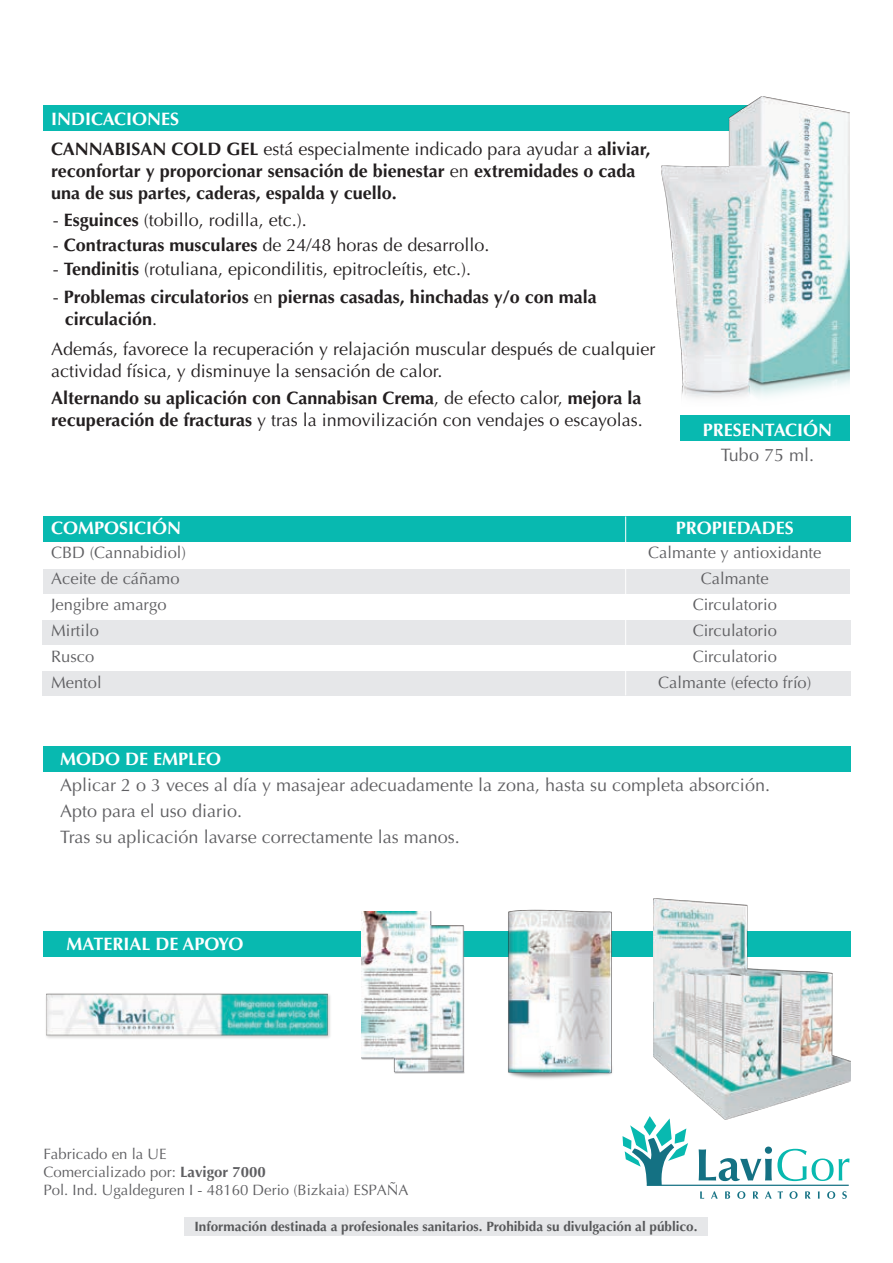
<style>
.page{position:relative;width:893px;height:1263px;background:#fff}
.page>*{position:absolute;margin:0;border:0;box-sizing:border-box;transform-origin:0 0}
.t1{font:18px/30.6px "Optima LT Std";color:#231f20}
.t2{font:700 18px/21.6px "Optima LT Std";color:#231f20}
.t3{font:18px/26.1px "Optima LT Std";color:#5f5f62}
.t4{font:700 18px "Optima LT Std";color:#fff}
.t5{font:16.5px "Optima LT Std";color:#5f5f62}
.t6{font:15px/18px "Optima LT Std";color:#5f5f62}
.t7{font:700 13.5px "Optima LT Std";color:#57585a}
.s1{font-weight:700;color:#fff}
.s2{font-weight:700}
.s3{font-weight:400}
</style>
<div class="page">
<div style="left:43px;top:106px;width:719px;height:25px;background:#08b9b0"></div>
<div style="left:43px;top:746px;width:807px;height:25px;background:#08b9b0"></div>
<div style="left:680px;top:415px;width:170px;height:26px;background:#08b9b0"></div>
<svg style="left:699px;top:1146px;width:151px;height:35px"></svg>
<svg style="left:700px;top:1191px;width:4px;height:8px"></svg>
<svg style="left:711px;top:1191px;width:7px;height:8px"></svg>
<svg style="left:725px;top:1191px;width:5px;height:8px"></svg>
<svg style="left:737px;top:1191px;width:8px;height:8px"></svg>
<svg style="left:753px;top:1191px;width:5px;height:8px"></svg>
<svg style="left:765px;top:1191px;width:7px;height:8px"></svg>
<svg style="left:778px;top:1191px;width:5px;height:8px"></svg>
<svg style="left:789px;top:1191px;width:9px;height:8px"></svg>
<svg style="left:805px;top:1191px;width:6px;height:8px"></svg>
<svg style="left:818px;top:1191px;width:2px;height:8px"></svg>
<svg style="left:827px;top:1191px;width:8px;height:8px"></svg>
<svg style="left:842px;top:1191px;width:5px;height:8px"></svg>
<svg style="left:622px;top:1116px;width:66px;height:69px"></svg>
<hr style="left:647px;top:1185px;width:202px;height:1px;background:#147183">
<div style="left:184px;top:1217px;width:524px;height:19px;background:#e6e7e9"></div>
<div style="left:44px;top:569px;width:806px;height:24px;background:#e6e7e9"></div>
<div style="left:43px;top:620px;width:808px;height:25px;background:#e6e7e9"></div>
<div style="left:43px;top:671px;width:808px;height:24px;background:#e6e7e9"></div>
<div style="left:43px;top:516px;width:807px;height:26px;background:#08b9b0"></div>
<hr style="left:625px;top:516px;width:1px;height:179px;background:#fff">
<div style="left:43px;top:931px;width:807px;height:25px;background:#08b9b0"></div>
<img style="left:46px;top:993px;width:284px;height:45px">
<img style="left:361px;top:912px;width:104px;height:161px">
<img style="left:653px;top:899px;width:197px;height:221px">
<img style="left:487px;top:909px;width:150px;height:170px">
<img style="left:661px;top:96px;width:189px;height:302px">
<p class="t1" style="left:51px;top:104px;width:601px"><span class="s1">INDICACIONES<br></span><span class="s2">CANNABISAN COLD GEL</span> está especialmente indicado para ayudar a <span class="s2">aliviar,</span></p>
<p class="t2" style="left:51px;top:160px;width:586px">reconfortar y proporcionar sensación de bienestar <span class="s3">en</span> extremidades o cada una de sus partes, caderas, espalda y cuello.</p>
<p class="t1" style="left:53px;top:205px;width:256px">- <span class="s2">Esguinces</span> (tobillo, rodilla, etc.).</p>
<p class="t1" style="left:53px;top:230px;width:438px">- <span class="s2">Contracturas musculares</span> de 24/48 horas de desarrollo.</p>
<p class="t1" style="left:53px;top:254px;width:420px">- <span class="s2">Tendinitis</span> (rotuliana, epicondilitis, epitrocleítis, etc.).</p>
<p class="t2" style="left:65px;top:286px;width:534px;text-indent:-12px"><span class="s3">-</span> Problemas circulatorios <span class="s3">en</span> piernas casadas, hinchadas y/o con mala circulación<span class="s3">.</span></p>
<p class="t1" style="left:51px;top:339px;width:606px;line-height:21.6px">Además, favorece la recuperación y relajación muscular después de cualquier actividad física, y disminuye la sensación de calor.</p>
<p class="t2" style="left:51px;top:388px;width:593px">Alternando su aplicación con Cannabisan Crema<span class="s3">, de efecto calor,</span> mejora la recuperación de fracturas <span class="s3">y tras la inmovilización con vendajes o escayolas.</span></p>
<p class="t4" style="left:703px;top:419px;width:131px">PRESENTACIÓN</p>
<p class="t3" style="left:721px;top:442px;width:95px">Tubo 75 ml.</p>
<p class="t4" style="left:51px;top:518px;width:131px">COMPOSICIÓN</p>
<p class="t4" style="left:676px;top:518px;width:120px">PROPIEDADES</p>
<p class="t5" style="left:51px;top:543px;width:136px">CBD (Cannabidiol)</p>
<p class="t5" style="left:648px;top:543px;width:175px">Calmante y antioxidante</p>
<p class="t5" style="left:51px;top:569px;width:130px">Aceite de cáñamo</p>
<p class="t5" style="left:701px;top:569px;width:69px">Calmante</p>
<p class="t5" style="left:51px;top:595px;width:117px">Jengibre amargo</p>
<p class="t5" style="left:693px;top:595px;width:86px">Circulatorio</p>
<p class="t5" style="left:51px;top:621px;width:49px">Mirtilo</p>
<p class="t5" style="left:693px;top:621px;width:86px">Circulatorio</p>
<p class="t5" style="left:51px;top:646px;width:45px">Rusco</p>
<p class="t5" style="left:693px;top:646px;width:86px">Circulatorio</p>
<p class="t5" style="left:51px;top:672px;width:52px">Mentol</p>
<p class="t5" style="left:658px;top:672px;width:155px">Calmante (efecto frío)</p>
<p class="t4" style="left:60px;top:748px;width:163px">MODO DE EMPLEO</p>
<p class="t3" style="left:60px;top:772px;width:711px">Aplicar 2 o 3 veces al día y masajear adecuadamente la zona, hasta su completa absorción.<br>Apto para el uso diario.<br>Tras su aplicación lavarse correctamente las manos.</p>
<p class="t4" style="left:66px;top:933px;width:179px">MATERIAL DE APOYO</p>
<p class="t6" style="left:43px;top:1145px;width:367px">Fabricado en la UE<br>Comercializado por: <span class="s2">Lavigor 7000<br></span>Pol. Ind. Ugaldeguren I - 48160 Derio (Bizkaia) ESPAÑA</p>
<p class="t7" style="left:194px;top:1218px;width:505px">Información destinada a profesionales sanitarios. Prohibida su divulgación al público.</p>
</div>
